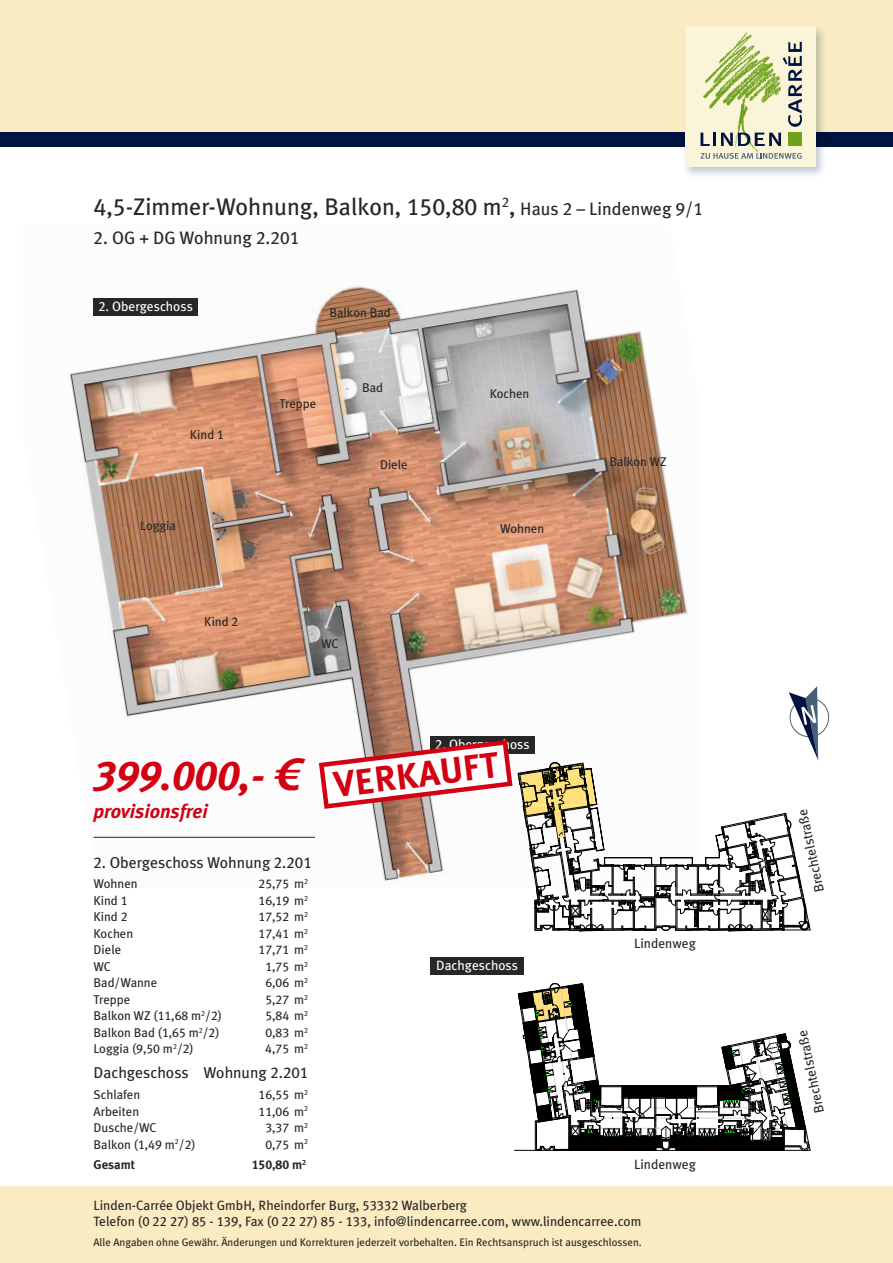
<style>
.page{position:relative;width:893px;height:1263px;background:#fff}
.page>*{position:absolute;margin:0;border:0;box-sizing:border-box;transform-origin:0 0}
.t1{font:italic 42px "Meta Plus Bold Caps";color:#d20012}
.t2{font:36px "Meta Plus Bold Caps";color:#d20012}
.t3{font:24px "Meta Plus";color:#272726}
.t4{font:italic 700 19.5px "Meta Plus";color:#d20012}
.t5{font:18px "Meta Plus";color:#272726}
.t6{font:15.75px "Meta Plus";color:#272726}
.t7{font:13.5px/16.2px "Meta Plus";color:#272726}
.t8{font:13.5px "Meta Plus";color:#fff}
.t9{font:12.75px "Meta Plus";color:#272726}
.t10{font:12.75px "Meta Plus Book Caps";color:#272726}
.t11{font:12.75px "Meta Plus Bold Caps";color:#272726}
.t12{font:700 12.75px "Meta Plus";color:#272726}
.t13{font:10.8px "Meta Plus";color:#272726}
.s1{font-family:"Meta Plus Book Caps"}
.s2{font-size:18px}
.s3{font-family:"Meta Plus Book Caps";font-size:18px}
.s4{font-family:"Linotype Euro Font Ato F";font-style:normal;font-size:45px}
.s5{font-family:"Meta Plus"}
.s6{font-family:"Meta Plus";font-weight:700}
</style>
<div class="page">
<div style="left:0;top:132px;width:893px;height:15px;background:#001240"></div>
<div style="left:0;top:0;width:893px;height:132px;background:#faebc2"></div>
<img style="left:685px;top:26px;width:138px;height:149px">
<div style="left:685px;top:27px;width:131px;height:140px;background:#faf4d8"></div>
<img style="left:700px;top:32px;width:83px;height:121px">
<svg style="left:700px;top:133px;width:81px;height:13px"></svg>
<svg style="left:700px;top:153px;width:102px;height:6px"></svg>
<div style="left:788px;top:133px;width:14px;height:13px;background:#70a11c"></div>
<svg style="left:783px;top:42px;width:19px;height:85px"></svg>
<div style="left:0;top:1186px;width:893px;height:77px;background:#faebc2"></div>
<img style="left:67px;top:282px;width:621px;height:556px">
<hr style="left:94px;top:837px;width:221px;height:1px;background:#272726">
<div style="left:430px;top:957px;width:94px;height:17px;background:#272726"></div>
<div style="left:94px;top:298px;width:104px;height:17px;background:#272726"></div>
<svg style="left:500px;top:974px;width:311px;height:177px"></svg>
<svg style="left:316px;top:686px;width:513px;height:246px"></svg>
<h3 class="t3" style="left:94px;top:192px;width:611px"><span class="s1">4,5</span>-Zimmer-Wohnung, Balkon, <span class="s1">150,80</span> m<sup>2</sup><span class="s1">,</span> <span class="s2">Haus</span> <span class="s3">2</span> <span class="s2">– Lindenweg</span> <span class="s3">9/1</span></h3>
<h3 class="t5" style="left:94px;top:227px;width:207px"><span class="s1">2</span>. OG + DG Wohnung <span class="s1">2.201</span></h3>
<p class="t8" style="left:98px;top:298px;width:96px"><span class="s1">2.</span> Obergeschoss</p>
<p class="t9" style="left:190px;top:427px;width:36px">Kind <span class="s1">1</span></p>
<p class="t9" style="left:140px;top:518px;width:37px">Loggia</p>
<p class="t9" style="left:204px;top:615px;width:36px">Kind <span class="s1">2</span></p>
<p class="t9" style="left:329px;top:305px;width:63px">Balkon Bad</p>
<p class="t9" style="left:280px;top:396px;width:38px">Treppe</p>
<p class="t9" style="left:362px;top:380px;width:23px">Bad</p>
<p class="t9" style="left:380px;top:457px;width:29px">Diele</p>
<p class="t9" style="left:321px;top:636px;width:19px">WC</p>
<p class="t9" style="left:490px;top:386px;width:41px">Kochen</p>
<p class="t9" style="left:500px;top:521px;width:46px">Wohnen</p>
<h1 class="t1" style="left:94px;top:751px;width:207px">399.000,- <span class="s4">6</span></h1>
<h3 class="t4" style="left:94px;top:800px;width:116px">provisionsfrei</h3>
<p class="t6" style="left:94px;top:853px;width:220px"><span class="s1">2.</span> Obergeschoss Wohnung <span class="s1">2.201</span></p>
<p class="t9" style="left:94px;top:876px;width:46px">Wohnen</p>
<p class="t10" style="left:258px;top:876px;width:51px">25,75 <span class="s5">m</span><sup>2</sup></p>
<p class="t9" style="left:94px;top:893px;width:36px">Kind <span class="s1">1</span></p>
<p class="t10" style="left:258px;top:893px;width:51px">16,19 <span class="s5">m</span><sup>2</sup></p>
<p class="t9" style="left:94px;top:909px;width:36px">Kind <span class="s1">2</span></p>
<p class="t10" style="left:258px;top:909px;width:51px">17,52 <span class="s5">m</span><sup>2</sup></p>
<p class="t9" style="left:94px;top:926px;width:41px">Kochen</p>
<p class="t10" style="left:258px;top:926px;width:51px">17,41 <span class="s5">m</span><sup>2</sup></p>
<p class="t9" style="left:94px;top:942px;width:29px">Diele</p>
<p class="t10" style="left:258px;top:942px;width:51px">17,71 <span class="s5">m</span><sup>2</sup></p>
<p class="t9" style="left:94px;top:959px;width:19px">WC</p>
<p class="t10" style="left:265px;top:959px;width:44px">1,75 <span class="s5">m</span><sup>2</sup></p>
<p class="t9" style="left:94px;top:975px;width:65px">Bad/Wanne</p>
<p class="t10" style="left:265px;top:975px;width:44px">6,06 <span class="s5">m</span><sup>2</sup></p>
<p class="t9" style="left:94px;top:992px;width:38px">Treppe</p>
<p class="t10" style="left:265px;top:992px;width:44px">5,27 <span class="s5">m</span><sup>2</sup></p>
<p class="t9" style="left:94px;top:1008px;width:130px">Balkon WZ <span class="s1">(11,68</span> m<sup>2</sup><span class="s1">/2)</span></p>
<p class="t10" style="left:265px;top:1008px;width:44px">5,84 <span class="s5">m</span><sup>2</sup></p>
<p class="t9" style="left:94px;top:1025px;width:128px">Balkon Bad <span class="s1">(1,65</span> m<sup>2</sup><span class="s1">/2)</span></p>
<p class="t10" style="left:265px;top:1025px;width:44px">0,83 <span class="s5">m</span><sup>2</sup></p>
<p class="t10" style="left:94px;top:1041px;width:102px"><span class="s5">Loggia</span> (9,50 <span class="s5">m</span><sup>2</sup>/2)</p>
<p class="t10" style="left:265px;top:1041px;width:45px">4,75 <span class="s5">m</span><sup>2</sup></p>
<p class="t6" style="left:94px;top:1064px;width:216px">Dachgeschoss Wohnung <span class="s1">2.201</span></p>
<p class="t9" style="left:94px;top:1087px;width:48px">Schlafen</p>
<p class="t10" style="left:258px;top:1087px;width:51px">16,55 <span class="s5">m</span><sup>2</sup></p>
<p class="t9" style="left:94px;top:1104px;width:47px">Arbeiten</p>
<p class="t10" style="left:258px;top:1104px;width:51px">11,06 <span class="s5">m</span><sup>2</sup></p>
<p class="t9" style="left:94px;top:1120px;width:65px">Dusche/WC</p>
<p class="t10" style="left:265px;top:1120px;width:44px">3,37 <span class="s5">m</span><sup>2</sup></p>
<p class="t10" style="left:94px;top:1137px;width:104px"><span class="s5">Balkon</span> (1,49 <span class="s5">m</span><sup>2</sup>/2)</p>
<p class="t10" style="left:265px;top:1137px;width:44px">0,75 <span class="s5">m</span><sup>2</sup></p>
<p class="t12" style="left:94px;top:1157px;width:43px">Gesamt</p>
<p class="t11" style="left:252px;top:1157px;width:56px">150,80 <span class="s6">m</span><sup>2</sup></p>
<p class="t8" style="left:435px;top:736px;width:96px"><span class="s1">2.</span> Obergeschoss</p>
<h2 class="t2" style="left:331px;top:764px;width:167px;rotate:-7deg">VERKAUFT</h2>
<p class="t8" style="left:436px;top:957px;width:83px">Dachgeschoss</p>
<p class="t9" style="left:609px;top:454px;width:59px">Balkon WZ</p>
<p class="t7" style="left:634px;top:935px;width:63px">Lindenweg</p>
<p class="t7" style="left:634px;top:1156px;width:63px">Lindenweg</p>
<p class="t7" style="left:94px;top:1197px;width:549px">Linden-Carrée Objekt GmbH, Rheindorfer Burg, <span class="s1">53332</span> Walberberg<br>Telefon (<span class="s1">0 22 27</span>) <span class="s1">85 - 139</span>, Fax (<span class="s1">0 22 27</span>) <span class="s1">85 - 133</span>, info@lindencarree.com, www.lindencarree.com</p>
<p class="t13" style="left:94px;top:1236px;width:550px">Alle Angaben ohne Gewähr. Änderungen und Korrekturen jederzeit vorbehalten. Ein Rechtsanspruch ist ausgeschlossen.</p>
<p class="t7" style="left:811px;top:893px;width:86px;rotate:-102deg">Brechtelstraße</p>
<p class="t7" style="left:811px;top:1114px;width:86px;rotate:-102deg">Brechtelstraße</p>
</div>
